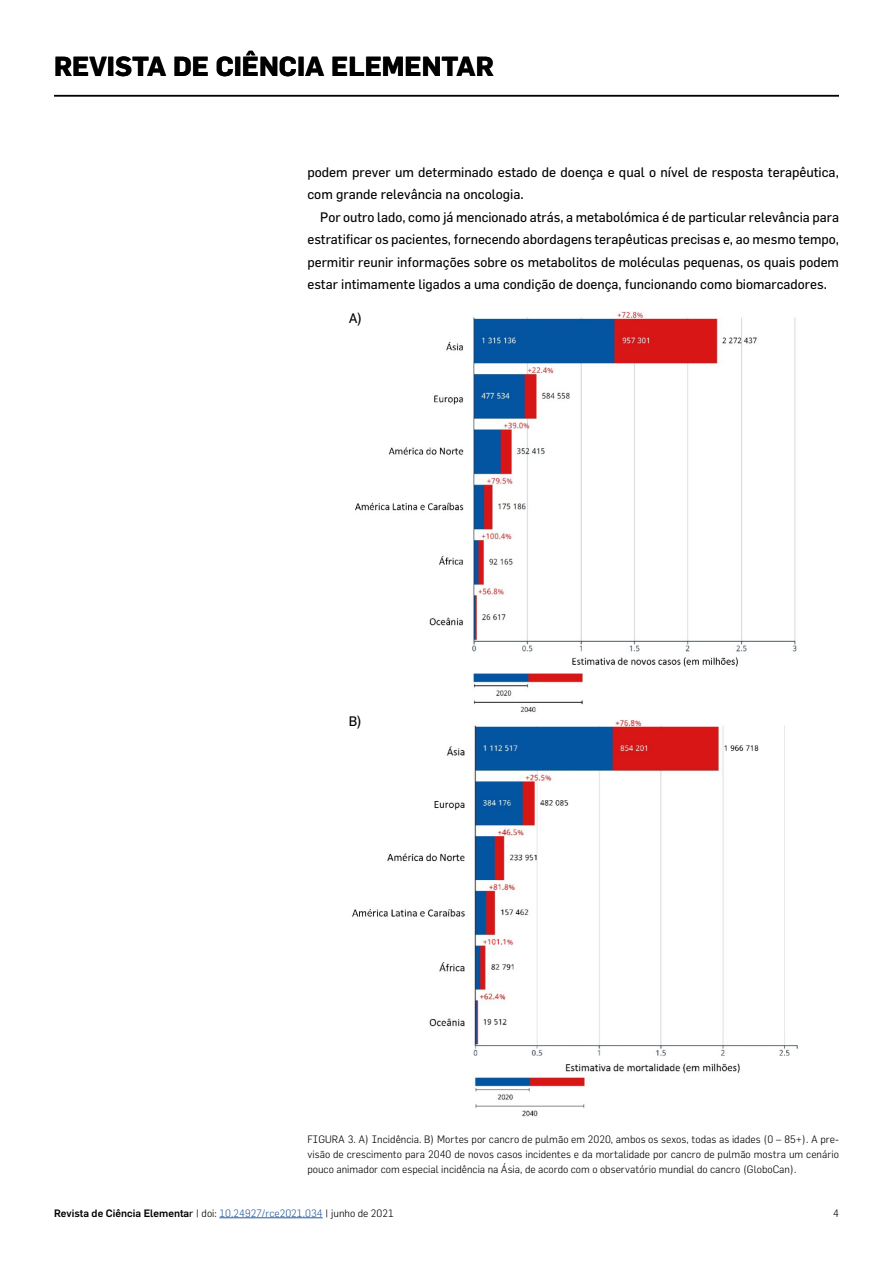
<style>
.page{position:relative;width:893px;height:1263px;background:#fff}
.page>*{position:absolute;margin:0;border:0;box-sizing:border-box;transform-origin:0 0}
.t1{font:700 27px "Flama";color:#000}
.t2{font:13.5px/22.5px "Flama";color:#000}
.t3{font:300 10.5px/15px "Flama";color:#000;text-align:justify}
.t4{font:500 10.5px "Flama";color:#000}
.s1{font-weight:400}
.s2{font-weight:300}
.s3{font-weight:300;color:#275b9b}
</style>
<div class="page">
<hr style="left:54px;top:95px;width:785px;height:1px;background:#000">
<img style="left:355px;top:312px;width:442px;height:401px">
<img style="left:352px;top:719px;width:446px;height:398px">
<hr style="left:219px;top:1217px;width:104px;height:1px;background:#275b9b">
<h1 class="t1" style="left:54px;top:50px;width:441px">REVISTA DE CIÊNCIA ELEMENTAR</h1>
<p class="t2" style="left:307px;top:160px;width:533px">podem prever um determinado estado de doença e qual o nível de resposta terapêutica, com grande relevância na oncologia.</p>
<p class="t2" style="left:307px;top:205px;width:533px;text-align:justify;text-indent:13px">Por outro lado, como já mencionado atrás, a metabolómica é de particular relevância para estratificar os pacientes, fornecendo abordagens terapêuticas precisas e, ao mesmo tempo, permitir reunir informações sobre os metabolitos de moléculas pequenas, os quais podem estar intimamente ligados a uma condição de doença, funcionando como biomarcadores.</p>
<p class="t2" style="left:349px;top:307px;width:15px">A)</p>
<p class="t2" style="left:349px;top:710px;width:15px">B)</p>
<p class="t3" style="left:307px;top:1131px;width:533px">FIGURA 3. A) Incidência. B) Mortes por cancro de pulmão em 2020, ambos os sexos, todas as idades (0 – 85+). A pre&shy;visão de crescimento para 2040 de novos casos incidentes e da mortalidade por cancro de pulmão mostra um cenário pouco animador com especial incidência na Ásia, de acordo com o observatório mundial do cancro (GloboCan).</p>
<p class="t4" style="left:54px;top:1206px;width:341px">Revista de Ciência Elementa<span class="s1">r</span> <span class="s2">| doi:</span> <span class="s3">10.24927/rce2021.034</span> <span class="s2">| junho de 2021</span></p>
<p class="t3" style="left:833px;top:1205px;width:7px">4</p>
</div>
